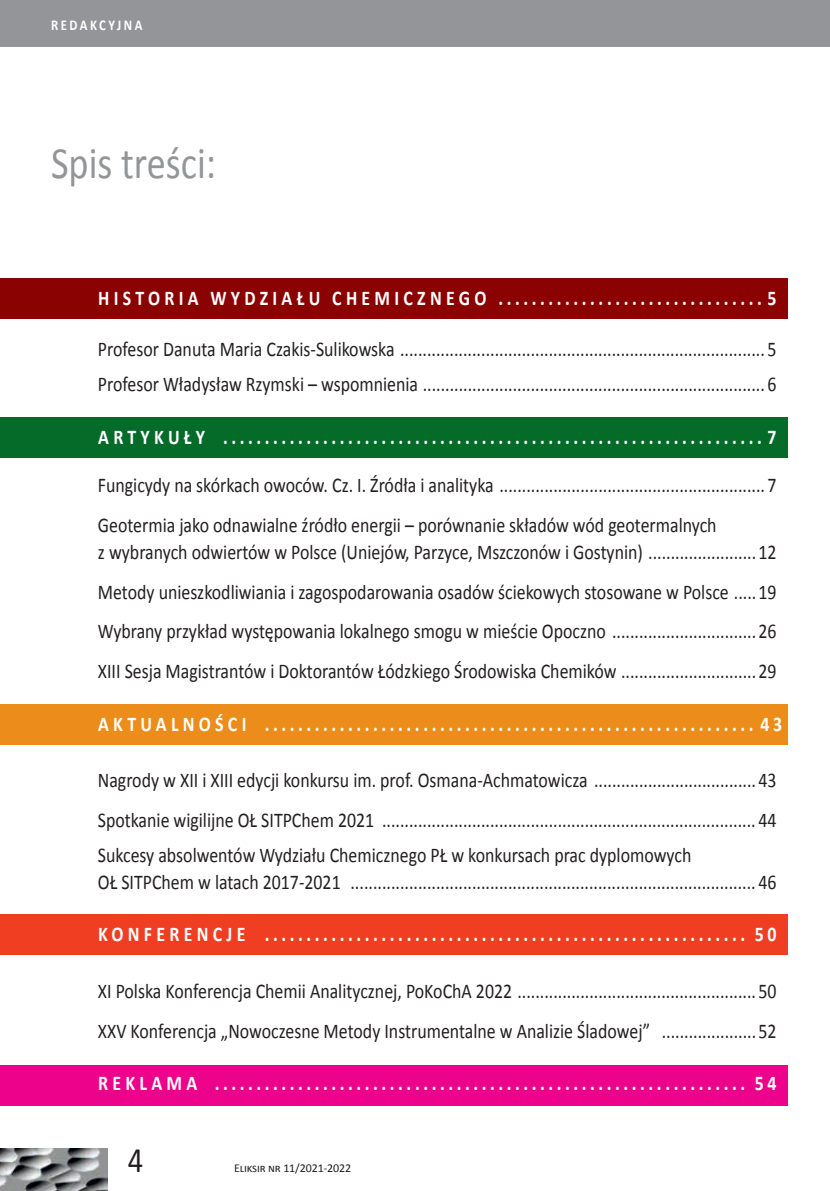
<style>
.page{position:relative;width:830px;height:1191px;background:#fff}
.page>*{position:absolute;margin:0;border:0;box-sizing:border-box;transform-origin:0 0}
.t1{font:45px "Calibri";color:#939598;scale:.85 1}
.t2{font:36px "Calibri";color:#231f20;scale:.85 1}
.t3{font:21px/39.8px "Calibri";color:#231f20;scale:.85 1}
.t4{font:700 21px "Calibri";letter-spacing:.24em;color:#fff;scale:.85 1}
.t5{font:700 15px "Calibri";letter-spacing:.2em;color:#fff;scale:.85 1}
.t6{font:12px "Calibri";letter-spacing:-.01em;color:#231f20}
</style>
<div class="page">
<div style="left:0;top:0;width:829px;height:47px;background:#939598"></div>
<img style="left:0;top:1148px;width:107px;height:43px">
<div style="left:0;top:1065px;width:787px;height:41px;background:#ed028c"></div>
<div style="left:0;top:914px;width:787px;height:41px;background:#ef3e22"></div>
<div style="left:0;top:417px;width:787px;height:40px;background:#056b29"></div>
<div style="left:0;top:278px;width:787px;height:40px;background:#8b0202"></div>
<div style="left:0;top:704px;width:787px;height:41px;background:#eb8c1b"></div>
<p class="t5" style="left:51px;top:16px;width:109px">REDAKCYJNA</p>
<h1 class="t1" style="left:51px;top:135px;width:195px">Spis treści:</h1>
<p class="t4" style="left:98px;top:285px;width:799px">HISTORIA WYDZIAŁU CHEMICZNEGO ................................ 5</p>
<p class="t3" style="left:98px;top:331px;width:799px;line-height:35.5px">Profesor Danuta Maria Czakis-Sulikowska ................................................................................. 5<br>Profesor Władysław Rzymski – wspomnienia ............................................................................ 6</p>
<p class="t4" style="left:98px;top:423px;width:799px">ARTYKUŁY ................................................................. 7</p>
<p class="t3" style="left:98px;top:465px;width:799px">Fungicydy na skórkach owoców. Cz. I. Źródła i analityka ........................................................... 7<br>Geotermia jako odnawialne źródło energii – porównanie składów wód geotermalnych</p>
<p class="t3" style="left:98px;top:532px;width:799px;text-align:justify">z wybranych odwiertów w Polsce (Uniejów, Parzyce, Mszczonów i Gostynin) ........................12<br>Metody unieszkodliwiania i zagospodarowania osadów ściekowych stosowane w Polsce .....19<br>Wybrany przykład występowania lokalnego smogu w mieście Opoczno ................................26<br>XIII Sesja Magistrantów i Doktorantów Łódzkiego Środowiska Chemików ..............................29</p>
<p class="t4" style="left:98px;top:710px;width:805px">AKTUALNOŚCI ........................................................... 43</p>
<p class="t3" style="left:98px;top:760px;width:799px">Nagrody w XII i XIII edycji konkursu im. prof. Osmana-Achmatowicza .................................... 43<br>Spotkanie wigilijne OŁ SITPChem 2021 ................................................................................... 44</p>
<p class="t3" style="left:98px;top:841px;width:799px;line-height:27px">Sukcesy absolwentów Wydziału Chemicznego PŁ w konkursach prac dyplomowych<br>OŁ SITPChem w latach 2017-2021 .......................................................................................... 46</p>
<p class="t4" style="left:98px;top:920px;width:799px">KONFERENCJE .......................................................... 50</p>
<p class="t3" style="left:98px;top:971px;width:799px">XI Polska Konferencja Chemii Analitycznej, PoKoChA 2022 ..................................................... 50<br>XXV Konferencja „Nowoczesne Metody Instrumentalne w Analizie Śladowej” .....................52</p>
<p class="t4" style="left:98px;top:1069px;width:799px">REKLAMA ................................................................ 54</p>
<h2 class="t2" style="left:128px;top:1137px;width:20px">4</h2>
<p class="t6" style="left:234px;top:1160px;width:119px">Eliksir nr 11/2021-2022</p>
</div>
